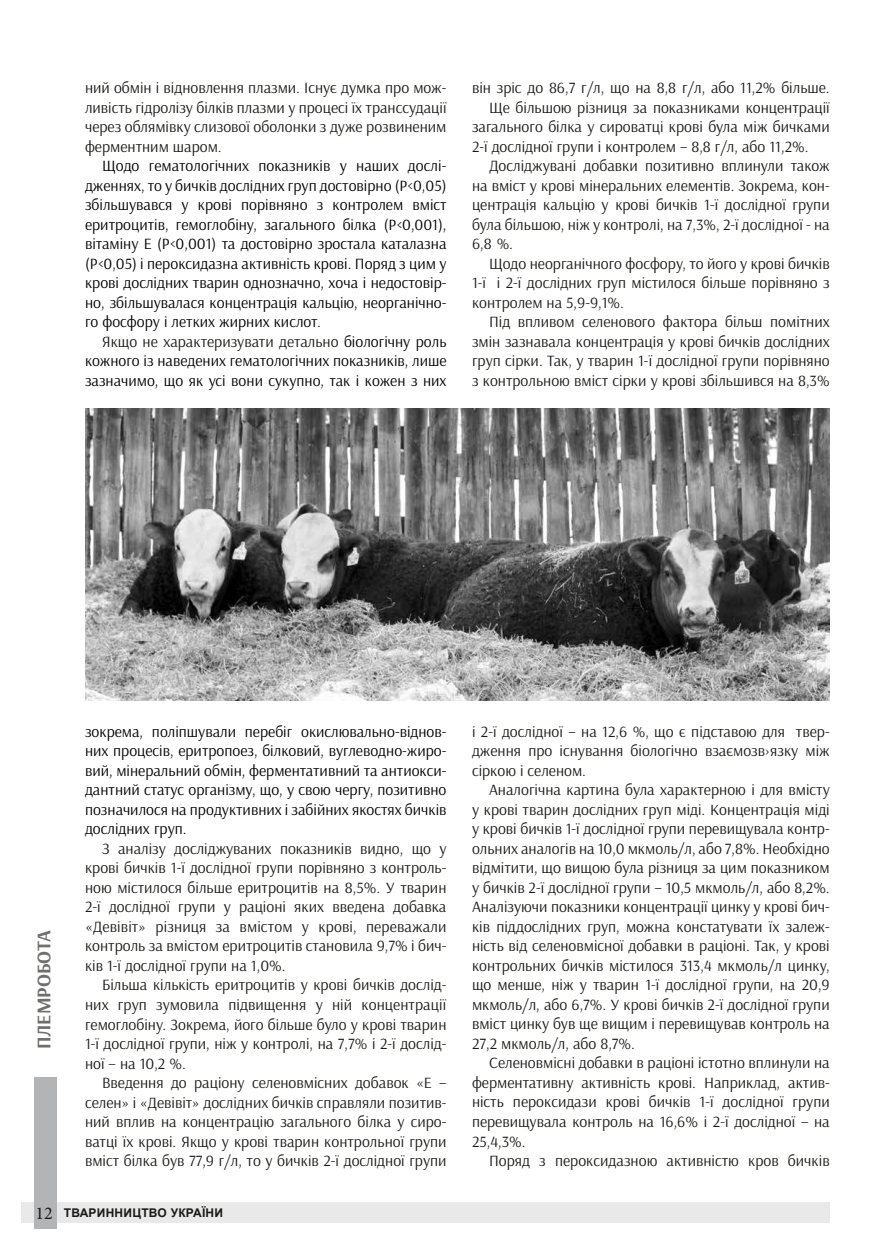
<style>
.page{position:relative;width:893px;height:1255px;background:#fff}
.page>*{position:absolute;margin:0;border:0;box-sizing:border-box;transform-origin:0 0}
.t1{font:700 19.5px "Arsenal";color:#6f6f6e}
.t2{font:15.75px/19.5px "Arsenal";color:#1a1a18;text-align:justify}
.t3{font:15.75px/19.5px "Arsenal";color:#000;text-align:justify}
.t4{font:700 12px "Arial";letter-spacing:.02em;color:#1a1a18}
.s1{color:#1a1a18}
.s2{font-family:"Minion Pro";font-weight:400;font-size:18px}
</style>
<div class="page">
<div style="left:21px;top:1202px;width:809px;height:20px;background:#e9e9e9"></div>
<div style="left:34px;top:1076px;width:22px;height:152px;background:#b3b4b5"></div>
<img style="left:85px;top:408px;width:744px;height:292px">
<p class="t2" style="left:85px;top:78px;width:363px">ний обмін і відновлення плазми. Існує думка про мож&shy;ливість гідролізу білків плазми у процесі їх транссудації через облямівку слизової оболонки з дуже розвиненим ферментним шаром.</p>
<p class="t3" style="left:85px;top:156px;width:363px;text-indent:17px">Щодо гематологічних показників у наших дослі&shy;дженнях, то у бичків дослідних груп достовірно (Р&lt;0,05) збільшувався у крові порівняно з контролем вміст еритроцитів, гемоглобіну, загального білка (Р&lt;0,001), вітаміну Е (Р&lt;0,001) та достовірно зростала каталазна (Р&lt;0,05) і пероксидазна активність крові. Поряд з цим у крові дослідних тварин однозначно, хоча і недостовір&shy;но, збільшувалася концентрація кальцію, неорганічно&shy;го фосфору і летких жирних кислот.</p>
<p class="t3" style="left:85px;top:332px;width:363px;text-indent:17px"><span class="s1">Якщо не характеризувати детально</span> біологічну роль кожного із наведених гематологічних показників, лише зазначимо, що як усі вони сукупно, так і кожен з них</p>
<p class="t2" style="left:472px;top:78px;width:359px">він зріс до 86,7 г/л, що на 8,8 г/л, або 11,2% більше.</p>
<p class="t2" style="left:489px;top:98px;width:342px">Ще більшою різниця за показниками концентрації</p>
<p class="t2" style="left:472px;top:117px;width:359px">загального білка у сироватці крові була між бичками</p>
<p class="t2" style="left:472px;top:137px;width:338px">2-ї дослідної групи і контролем – 8,8 г/л, або 11,2%.</p>
<p class="t2" style="left:489px;top:156px;width:342px">Досліджувані добавки позитивно вплинули також</p>
<p class="t2" style="left:472px;top:176px;width:359px">на вміст у крові мінеральних елементів. Зокрема, кон-</p>
<p class="t2" style="left:472px;top:195px;width:359px">центрація кальцію у крові бичків 1-ї дослідної групи</p>
<p class="t2" style="left:472px;top:215px;width:359px">була більшою, ніж у контролі, на 7,3%, 2-ї дослідної - на</p>
<p class="t2" style="left:472px;top:234px;width:43px">6,8 %.</p>
<p class="t2" style="left:489px;top:254px;width:342px">Щодо неорганічного фосфору, то його у крові бичків</p>
<p class="t2" style="left:472px;top:273px;width:359px">1-ї і 2-ї дослідних груп містилося більше порівняно з</p>
<p class="t2" style="left:472px;top:293px;width:153px">контролем на 5,9-9,1%.</p>
<p class="t2" style="left:489px;top:312px;width:342px">Під впливом селенового фактора більш помітних</p>
<p class="t2" style="left:472px;top:332px;width:359px">змін зазнавала концентрація у крові бичків дослідних</p>
<p class="t2" style="left:472px;top:351px;width:359px">груп сірки. Так, у тварин 1-ї дослідної групи порівняно</p>
<p class="t2" style="left:472px;top:370px;width:359px">з контрольною вміст сірки у крові збільшився на 8,3%</p>
<p class="t1" style="left:32px;top:1049px;width:119px;rotate:-90deg">Племробота</p>
<p class="t3" style="left:85px;top:722px;width:363px">зокрема, поліпшували перебіг окислювально-віднов&shy;них процесів, еритропоез, білковий, вуглеводно-жиро&shy;вий, мінеральний обмін, ферментативний та антиокси&shy;дантний статус організму, що, у свою чергу, позитивно позначилося на продуктивних і забійних якостях бичків дослідних груп.</p>
<p class="t2" style="left:85px;top:839px;width:363px;text-indent:17px">З аналізу досліджуваних показників видно, що у крові бичків 1-ї дослідної групи порівняно з контроль&shy;ною містилося більше еритроцитів на 8,5%. У тварин 2-ї дослідної групи у раціоні яких введена добавка «Девівіт» різниця за вмістом у крові, переважали контроль за вмістом еритроцитів становила 9,7% і бич&shy;ків 1-ї дослідної групи на 1,0%.</p>
<p class="t2" style="left:85px;top:975px;width:363px;text-indent:17px">Більша кількість еритроцитів у крові бичків дослід&shy;них груп зумовила підвищення у ній концентрації гемоглобіну. Зокрема, його більше було у крові тварин 1-ї дослідної групи, ніж у контролі, на 7,7% і 2-ї дослід&shy;ної – на 10,2 %.</p>
<p class="t2" style="left:85px;top:1073px;width:363px;text-indent:17px">Введення до раціону селеновмісних добавок «Е – селен» і «Девівіт» дослідних бичків справляли позитив&shy;ний вплив на концентрацію загального білка у сиро&shy;ватці їх крові. Якщо у крові тварин контрольної групи вміст білка був 77,9 г/л, то у бичків 2-ї дослідної групи</p>
<p class="t4" style="left:35px;top:1204px;width:189px"><span class="s2">12</span> ТВАРИННИЦТВО УКРАЇНИ</p>
<p class="t2" style="left:472px;top:722px;width:359px">і 2-ї дослідної – на 12,6 %, що є підставою для твер&shy;дження про існування біологічно взаємозв›язку між сіркою і селеном.</p>
<p class="t2" style="left:472px;top:780px;width:359px;text-indent:17px">Аналогічна картина була характерною і для вмісту у крові тварин дослідних груп міді. Концентрація міді у крові бичків 1-ї дослідної групи перевищувала контр&shy;ольних аналогів на 10,0 мкмоль/л, або 7,8%. Необхідно відмітити, що вищою була різниця за цим показником у бичків 2-ї дослідної групи – 10,5 мкмоль/л, або 8,2%.<br>Аналізуючи показники концентрації цинку у крові бич&shy;ків піддослідних груп, можна констатувати їх залеж&shy;ність від селеновмісної добавки в раціоні. Так, у крові контрольних бичків містилося 313,4 мкмоль/л цинку, що менше, ніж у тварин 1-ї дослідної групи, на 20,9 мкмоль/л, або 6,7%. У крові бичків 2-ї дослідної групи вміст цинку був ще вищим і перевищував контроль на 27,2 мкмоль/л, або 8,7%.</p>
<p class="t2" style="left:472px;top:1053px;width:359px;text-indent:17px">Селеновмісні добавки в раціоні істотно вплинули на ферментативну активність крові. Наприклад, актив&shy;ність пероксидази крові бичків 1-ї дослідної групи перевищувала контроль на 16,6% і 2-ї дослідної – на 25,4,3%.</p>
<p class="t2" style="left:489px;top:1150px;width:342px">Поряд з пероксидазною активністю кров бичків</p>
</div>
